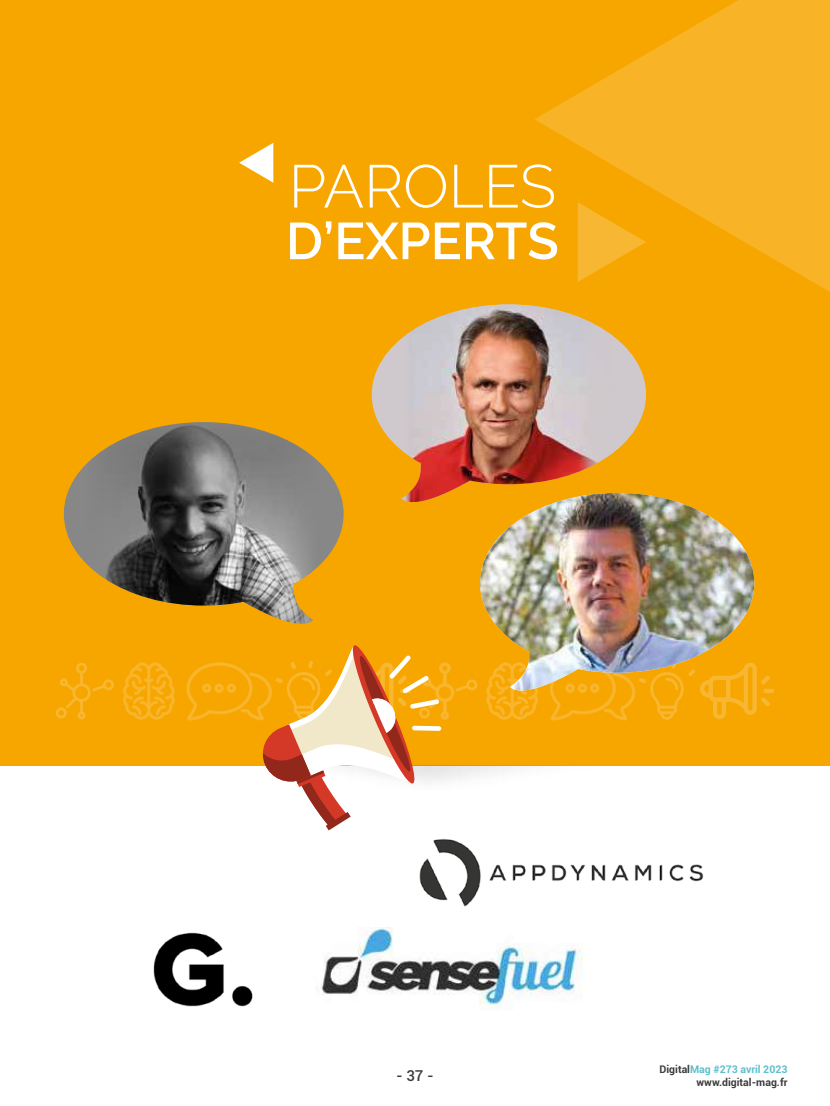
<style>
.page{position:relative;width:830px;height:1106px;background:#fff}
.page>*{position:absolute;margin:0;border:0;box-sizing:border-box;transform-origin:0 0}
.t1{font:300 60.3px "Raleway";color:#fff}
.t2{font:600 51.6px "Raleway";color:#fff}
.t3{font:500 15px "Roboto";color:#3c3c3b}
.t4{font:700 10.5px/12.6px "Roboto";color:#3c3c3b;text-align:right}
.s1{color:#5ebfcd}
</style>
<div class="page">
<img style="left:153px;top:932px;width:100px;height:75px">
<div style="left:0;top:0;width:829px;height:765px;background:#f7a600"></div>
<img style="left:166px;top:765px;width:513px;height:11px">
<svg style="left:56px;top:662px;width:58px;height:57px"></svg>
<svg style="left:123px;top:662px;width:51px;height:57px"></svg>
<svg style="left:486px;top:702px;width:51px;height:17px"></svg>
<div style="left:763px;top:688px;width:10px;height:5px;background:#f8b732;border-radius:2px"></div>
<svg style="left:550px;top:664px;width:219px;height:56px"></svg>
<svg style="left:535px;top:0;width:294px;height:291px;fill:#f8b326"></svg>
<svg style="left:577px;top:202px;width:68px;height:80px"></svg>
<svg style="left:239px;top:143px;width:34px;height:40px"></svg>
<svg style="left:64px;top:463px;width:279px;height:102px;fill:#878787"></svg>
<img style="left:87px;top:422px;width:233px;height:202px">
<svg style="left:186px;top:645px;width:291px;height:185px"></svg>
<svg style="left:371px;top:336px;width:274px;height:164px"></svg>
<img style="left:403px;top:304px;width:210px;height:199px">
<img style="left:480px;top:493px;width:274px;height:209px">
<img style="left:317px;top:927px;width:266px;height:83px">
<img style="left:419px;top:839px;width:285px;height:68px">
<h1 class="t1" style="left:288px;top:151px;width:269px">PAROLES</h1>
<h2 class="t2" style="left:286px;top:211px;width:274px">D’EXPERTS</h2>
<h3 class="t3" style="left:396px;top:1065px;width:39px">- 37 -</h3>
<p class="t4" style="left:659px;top:1062px;width:129px">Digital<span class="s1">Mag #273 avril 2023 </span>www.digital-mag.fr</p>
</div>
